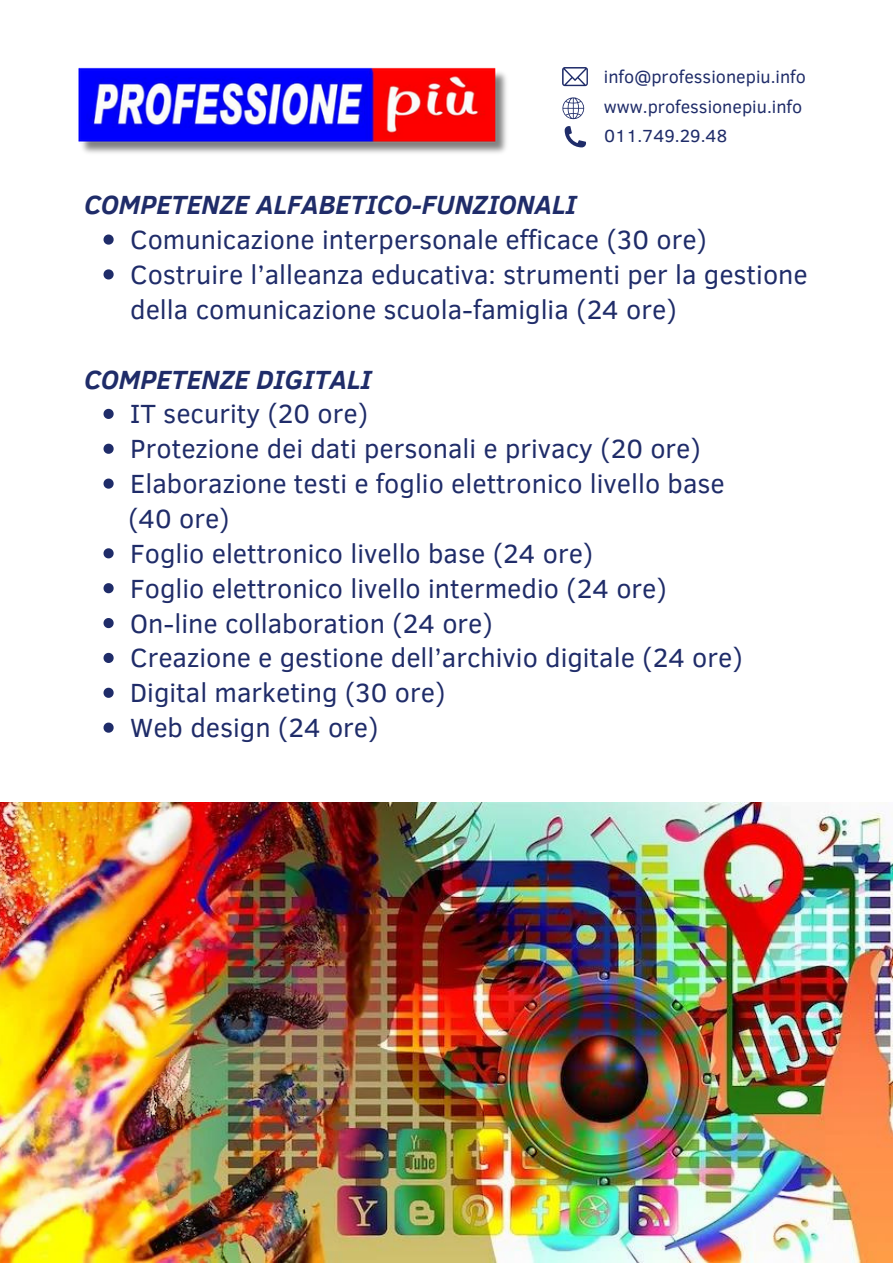
<style>
.page{position:relative;width:893px;height:1264px;background:#fff}
.page>*{position:absolute;margin:0;border:0;box-sizing:border-box;transform-origin:0 0}
.t1{font:27px/34.8px "Clear Sans";color:#1f2c69}
.t2{font:italic 700 27px "Clear Sans";color:#1f2c69}
.t3{font:18px "Clear Sans";color:#1f2c69}
</style>
<div class="page">
<svg style="left:562px;top:67px;width:26px;height:19px"></svg>
<svg style="left:562px;top:97px;width:22px;height:22px"></svg>
<svg style="left:564px;top:126px;width:22px;height:21px"></svg>
<svg style="left:103px;top:234px;width:11px;height:11px"></svg>
<svg style="left:103px;top:269px;width:11px;height:10px"></svg>
<svg style="left:103px;top:409px;width:11px;height:10px"></svg>
<svg style="left:103px;top:443px;width:11px;height:11px"></svg>
<svg style="left:103px;top:478px;width:11px;height:10px"></svg>
<svg style="left:103px;top:548px;width:11px;height:10px"></svg>
<svg style="left:103px;top:583px;width:11px;height:10px"></svg>
<svg style="left:103px;top:618px;width:11px;height:10px"></svg>
<svg style="left:103px;top:653px;width:11px;height:10px"></svg>
<svg style="left:103px;top:687px;width:11px;height:11px"></svg>
<svg style="left:103px;top:722px;width:11px;height:10px"></svg>
<img style="left:0;top:802px;width:892px;height:460px">
<img style="left:78px;top:67px;width:429px;height:86px">
<p class="t2" style="left:84px;top:185px;width:493px">COMPETENZE ALFABETICO-FUNZIONALI</p>
<p class="t3" style="left:604px;top:64px;width:203px">info@professionepiu.info</p>
<p class="t3" style="left:604px;top:94px;width:200px">www.professionepiu.info</p>
<p class="t3" style="left:604px;top:123px;width:124px">011.749.29.48</p>
<p class="t1" style="left:130px;top:221px;width:578px">Comunicazione interpersonale efficace (30 ore)</p>
<p class="t1" style="left:130px;top:256px;width:679px">Costruire l’alleanza educativa: strumenti per la gestione della comunicazione scuola-famiglia (24 ore)</p>
<p class="t2" style="left:84px;top:359px;width:289px">COMPETENZE DIGITALI</p>
<p class="t1" style="left:130px;top:395px;width:239px">IT security (20 ore)</p>
<p class="t1" style="left:130px;top:430px;width:572px">Protezione dei dati personali e privacy (20 ore)</p>
<p class="t1" style="left:130px;top:465px;width:596px">Elaborazione testi e foglio elettronico livello base</p>
<p class="t1" style="left:128px;top:500px;width:103px">(40 ore)</p>
<p class="t1" style="left:130px;top:534px;width:464px">Foglio elettronico livello base (24 ore)</p>
<p class="t1" style="left:130px;top:569px;width:538px">Foglio elettronico livello intermedio (24 ore)</p>
<p class="t1" style="left:130px;top:604px;width:364px">On-line collaboration (24 ore)</p>
<p class="t1" style="left:130px;top:639px;width:614px">Creazione e gestione dell’archivio digitale (24 ore)</p>
<p class="t1" style="left:130px;top:674px;width:317px">Digital marketing (30 ore)</p>
<p class="t1" style="left:130px;top:709px;width:250px">Web design (24 ore)</p>
</div>
